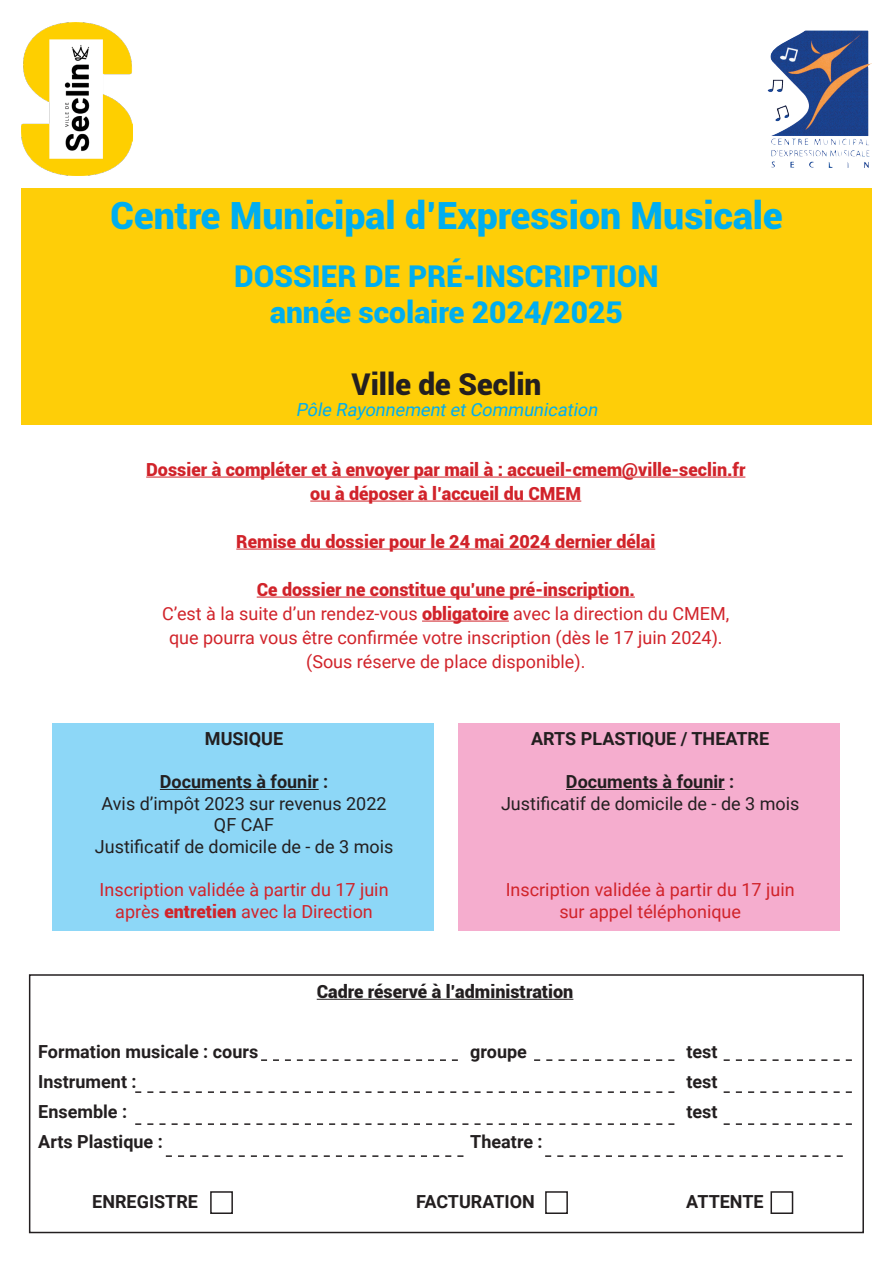
<style>
.page{position:relative;width:893px;height:1263px;background:#fff}
.page>*{position:absolute;margin:0;border:0;box-sizing:border-box;transform-origin:0 0}
.t1{font:900 37.5px "Roboto";color:#00aeef}
.t2{font:900 30px "Roboto";color:#00aeef}
.t3{font:900 30px "Roboto";color:#231f20}
.t4{font:18px "Roboto";color:#d1232a}
.t5{font:900 18px "Roboto";color:#d1232a}
.t6{font:700 18px "Roboto";color:#231f20}
.t7{font:18px "Roboto";color:#231f20}
.t8{font:italic 18px "Roboto";color:#00aeef}
.t9{font:900 18px "Roboto";color:#231f20}
.s1{font-weight:900}
</style>
<div class="page">
<div style="left:21px;top:189px;width:851px;height:236px;background:#fece08"></div>
<img style="left:21px;top:23px;width:112px;height:153px">
<div style="left:29px;top:974px;width:835px;height:259px;border:2px solid #231f20"></div>
<hr style="left:317px;top:999px;width:256px;height:1px;background:#231f20">
<hr style="left:146px;top:477px;width:599px;height:1px;background:#d1232a">
<hr style="left:310px;top:501px;width:271px;height:1px;background:#d1232a">
<hr style="left:236px;top:549px;width:419px;height:1px;background:#d1232a">
<hr style="left:257px;top:597px;width:378px;height:1px;background:#d1232a">
<hr style="left:422px;top:621px;width:87px;height:1px;background:#d1232a">
<div style="left:52px;top:723px;width:382px;height:208px;background:#8dd7f7"></div>
<div style="left:458px;top:723px;width:382px;height:208px;background:#f5adce"></div>
<hr style="left:160px;top:789px;width:159px;height:1px;background:#231f20">
<hr style="left:566px;top:789px;width:159px;height:1px;background:#231f20">
<img style="left:767px;top:31px;width:105px;height:114px">
<svg style="left:261px;top:1059px;width:197px;height:2px"></svg>
<svg style="left:534px;top:1059px;width:140px;height:2px"></svg>
<svg style="left:724px;top:1059px;width:128px;height:2px"></svg>
<svg style="left:724px;top:1091px;width:128px;height:2px"></svg>
<svg style="left:724px;top:1123px;width:128px;height:2px"></svg>
<svg style="left:135px;top:1091px;width:539px;height:2px"></svg>
<svg style="left:135px;top:1123px;width:539px;height:2px"></svg>
<svg style="left:545px;top:1155px;width:298px;height:2px"></svg>
<svg style="left:166px;top:1155px;width:297px;height:2px"></svg>
<div style="left:210px;top:1191px;width:23px;height:23px;border:2px solid #231f20"></div>
<div style="left:545px;top:1191px;width:23px;height:23px;border:2px solid #231f20"></div>
<div style="left:770px;top:1191px;width:23px;height:23px;border:2px solid #231f20"></div>
<p class="t1" style="left:110px;top:189px;width:674px">Centre Municipal d’Expression Musicale</p>
<p class="t2" style="left:234px;top:255px;width:426px">DOSSIER DE PRÉ-INSCRIPTION</p>
<p class="t2" style="left:270px;top:291px;width:354px">année scolaire 2024/2025</p>
<p class="t3" style="left:351px;top:363px;width:191px">Ville de Seclin</p>
<p class="t8" style="left:296px;top:397px;width:307px">Pôle RayonnementetCommunication</p>
<p class="t5" style="left:146px;top:457px;width:601px">Dossier à compléter et à envoyer par mail à : accueil-cmem@ville-seclin.fr</p>
<p class="t5" style="left:310px;top:481px;width:272px">ou à déposer à l’accueil du CMEM</p>
<p class="t5" style="left:236px;top:529px;width:420px">Remise du dossier pour le 24 mai 2024 dernier délai</p>
<p class="t5" style="left:257px;top:577px;width:380px">Ce dossier ne constitue qu’une pré-inscription.</p>
<p class="t4" style="left:162px;top:601px;width:569px">C’est à la suite d’un rendez-vous <span class="s1">obligatoire</span> avec la direction du CMEM,</p>
<p class="t4" style="left:169px;top:625px;width:555px">que pourra vous être confirmée votre inscription (dès le 17 juin 2024).</p>
<p class="t4" style="left:306px;top:649px;width:281px">(Sous réserve de place disponible).</p>
<p class="t6" style="left:205px;top:726px;width:80px">MUSIQUE</p>
<p class="t6" style="left:160px;top:769px;width:170px">Documents à founir :</p>
<p class="t7" style="left:102px;top:791px;width:286px">Avis d’impôt 2023 sur revenus 2022</p>
<p class="t7" style="left:214px;top:812px;width:62px">QF CAF</p>
<p class="t7" style="left:95px;top:834px;width:300px">Justificatif de domicile de - de 3 mois</p>
<p class="t4" style="left:100px;top:877px;width:291px">Inscription validée à partir du 17 juin</p>
<p class="t4" style="left:115px;top:899px;width:259px">après <span class="s1">entretien</span> avec la Direction</p>
<p class="t6" style="left:531px;top:726px;width:240px">ARTS PLASTIQUE / THEATRE</p>
<p class="t6" style="left:566px;top:769px;width:170px">Documents à founir :</p>
<p class="t7" style="left:501px;top:791px;width:300px">Justificatif de domicile de - de 3 mois</p>
<p class="t4" style="left:506px;top:877px;width:291px">Inscription validée à partir du 17 juin</p>
<p class="t4" style="left:559px;top:899px;width:183px">sur appel téléphonique</p>
<p class="t9" style="left:317px;top:979px;width:258px">Cadre réservé à l’administration</p>
<p class="t6" style="left:38px;top:1039px;width:221px">Formation musicale : cours</p>
<p class="t6" style="left:470px;top:1039px;width:58px">groupe</p>
<p class="t6" style="left:686px;top:1039px;width:33px">test</p>
<p class="t6" style="left:38px;top:1069px;width:100px">Instrument :</p>
<p class="t6" style="left:686px;top:1069px;width:33px">test</p>
<p class="t6" style="left:38px;top:1099px;width:90px">Ensemble :</p>
<p class="t6" style="left:686px;top:1099px;width:33px">test</p>
<p class="t6" style="left:38px;top:1129px;width:126px">Arts Plastique :</p>
<p class="t6" style="left:470px;top:1129px;width:74px">Theatre :</p>
<p class="t6" style="left:92px;top:1189px;width:107px">ENREGISTRE</p>
<p class="t6" style="left:416px;top:1189px;width:120px">FACTURATION</p>
<p class="t6" style="left:686px;top:1189px;width:79px">ATTENTE</p>
</div>
